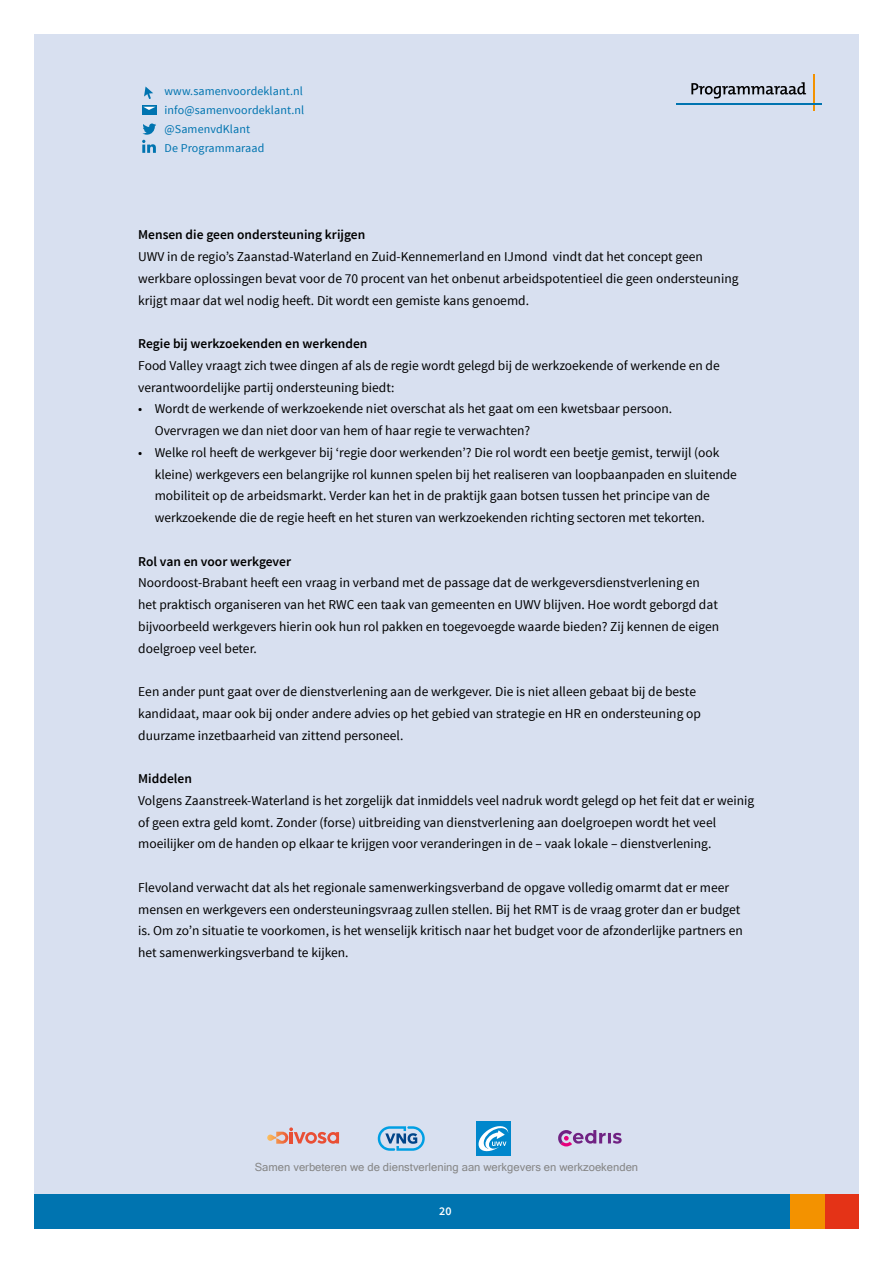
<style>
.page{position:relative;width:893px;height:1263px;background:#fff}
.page>*{position:absolute;margin:0;border:0;box-sizing:border-box;transform-origin:0 0}
.Bodytekst{font:13.5px/21.8px "Source Sans Pro";color:#000}
.Subtussenkop{font:600 13.5px "Source Sans Pro";color:#000}
.Bodytekst_Tabel{font:12px "Source Sans Pro";letter-spacing:.01em;color:#0074b0}
.t1{font:600 12px "Source Sans Pro";color:#fff}
.t2{font:11.25px "Microsoft Sans Serif";color:#868686}
</style>
<div class="page">
<div style="left:34px;top:34px;width:825px;height:1195px;background:#d8e0f0"></div>
<div style="left:34px;top:1195px;width:763px;height:34px;background:#0074b0"></div>
<div style="left:825px;top:1195px;width:34px;height:34px;background:#e43317"></div>
<div style="left:791px;top:1195px;width:34px;height:34px;background:#f39200"></div>
<svg style="left:378px;top:1126px;width:47px;height:25px"></svg>
<svg style="left:558px;top:1130px;width:64px;height:16px"></svg>
<svg style="left:267px;top:1127px;width:72px;height:17px"></svg>
<div style="left:476px;top:1121px;width:35px;height:35px;background:#0087cc"></div>
<svg style="left:478px;top:1126px;width:30px;height:26px"></svg>
<hr style="left:813px;top:74px;width:2px;height:37px;background:#f39200">
<hr style="left:676px;top:103px;width:145px;height:2px;background:#0074b0">
<svg style="left:691px;top:82px;width:115px;height:17px"></svg>
<svg style="left:142px;top:123px;width:14px;height:30px"></svg>
<svg style="left:142px;top:105px;width:15px;height:10px"></svg>
<svg style="left:143px;top:107px;width:13px;height:3px"></svg>
<svg style="left:144px;top:87px;width:9px;height:12px"></svg>
<p class="Bodytekst_Tabel" style="left:165px;top:84px;width:140px">www.samenvoordeklant.nl</p>
<p class="Bodytekst_Tabel" style="left:165px;top:103px;width:141px">info@samenvoordeklant.nl</p>
<p class="Bodytekst_Tabel" style="left:165px;top:122px;width:87px">@SamenvdKlant</p>
<p class="Bodytekst_Tabel" style="left:165px;top:141px;width:101px">De Programmaraad</p>
<h3 class="Subtussenkop" style="left:138px;top:226px;width:229px">Mensen die geen ondersteuning krijgen</h3>
<h2 class="Bodytekst" style="left:138px;top:246px;width:602px">UWV in de regio’s Zaanstad-Waterland en Zuid-Kennemerland en IJmond vindt dat het concept geen werkbare oplossingen bevat voor de 70 procent van het onbenut arbeidspotentieel die geen ondersteuning krijgt maar dat wel nodig heeft. Dit wordt een gemiste kans genoemd.</h2>
<h3 class="Subtussenkop" style="left:138px;top:335px;width:231px">Regie bij werkzoekenden en werkenden</h3>
<h2 class="Bodytekst" style="left:138px;top:355px;width:583px">Food Valley vraagt zich twee dingen af als de regie wordt gelegd bij de werkzoekende of werkende en de verantwoordelijke partij ondersteuning biedt:</h2>
<h2 class="Bodytekst" style="left:155px;top:398px;width:519px;text-indent:-16px">• Wordt de werkende of werkzoekende niet overschat als het gaat om een kwetsbaar persoon.<br>Overvragen we dan niet door van hem of haar regie te verwachten?</h2>
<h2 class="Bodytekst" style="left:155px;top:442px;width:584px;text-indent:-16px">• Welke rol heeft de werkgever bij ‘regie door werkenden’? Die rol wordt een beetje gemist, terwijl (ook kleine) werkgevers een belangrijke rol kunnen spelen bij het realiseren van loopbaanpaden en sluitende mobiliteit op de arbeidsmarkt. Verder kan het in de praktijk gaan botsen tussen het principe van de werkzoekende die de regie heeft en het sturen van werkzoekenden richting sectoren met tekorten.</h2>
<h3 class="Subtussenkop" style="left:138px;top:552px;width:154px">Rol van en voor werkgever</h3>
<h2 class="Bodytekst" style="left:138px;top:572px;width:583px">Noordoost-Brabant heeft een vraag in verband met de passage dat de werkgeversdienstverlening en het praktisch organiseren van het RWC een taak van gemeenten en UWV blijven. Hoe wordt geborgd dat bijvoorbeeld werkgevers hierin ook hun rol pakken en toegevoegde waarde bieden? Zij kennen de eigen doelgroep veel beter.</h2>
<h2 class="Bodytekst" style="left:138px;top:681px;width:564px">Een ander punt gaat over de dienstverlening aan de werkgever. Die is niet alleen gebaat bij de beste kandidaat, maar ook bij onder andere advies op het gebied van strategie en HR en ondersteuning op duurzame inzetbaarheid van zittend personeel.</h2>
<h3 class="Subtussenkop" style="left:138px;top:770px;width:55px">Middelen</h3>
<h2 class="Bodytekst" style="left:138px;top:790px;width:618px">Volgens Zaanstreek-Waterland is het zorgelijk dat inmiddels veel nadruk wordt gelegd op het feit dat er weinig of geen extra geld komt. Zonder (forse) uitbreiding van dienstverlening aan doelgroepen wordt het veel moeilijker om de handen op elkaar te krijgen voor veranderingen in de – vaak lokale – dienstverlening.</h2>
<h2 class="Bodytekst" style="left:138px;top:877px;width:606px">Flevoland verwacht dat als het regionale samenwerkingsverband de opgave volledig omarmt dat er meer mensen en werkgevers een ondersteuningsvraag zullen stellen. Bij het RMT is de vraag groter dan er budget is. Om zo’n situatie te voorkomen, is het wenselijk kritisch naar het budget voor de afzonderlijke partners en het samenwerkingsverband te kijken.</h2>
<p class="t2" style="left:255px;top:1161px;width:385px">Samen verbeteren we de dienstverlening aan werkgevers en werkzoekenden</p>
<p class="t1" style="left:439px;top:1203px;width:14px">20</p>
</div>
